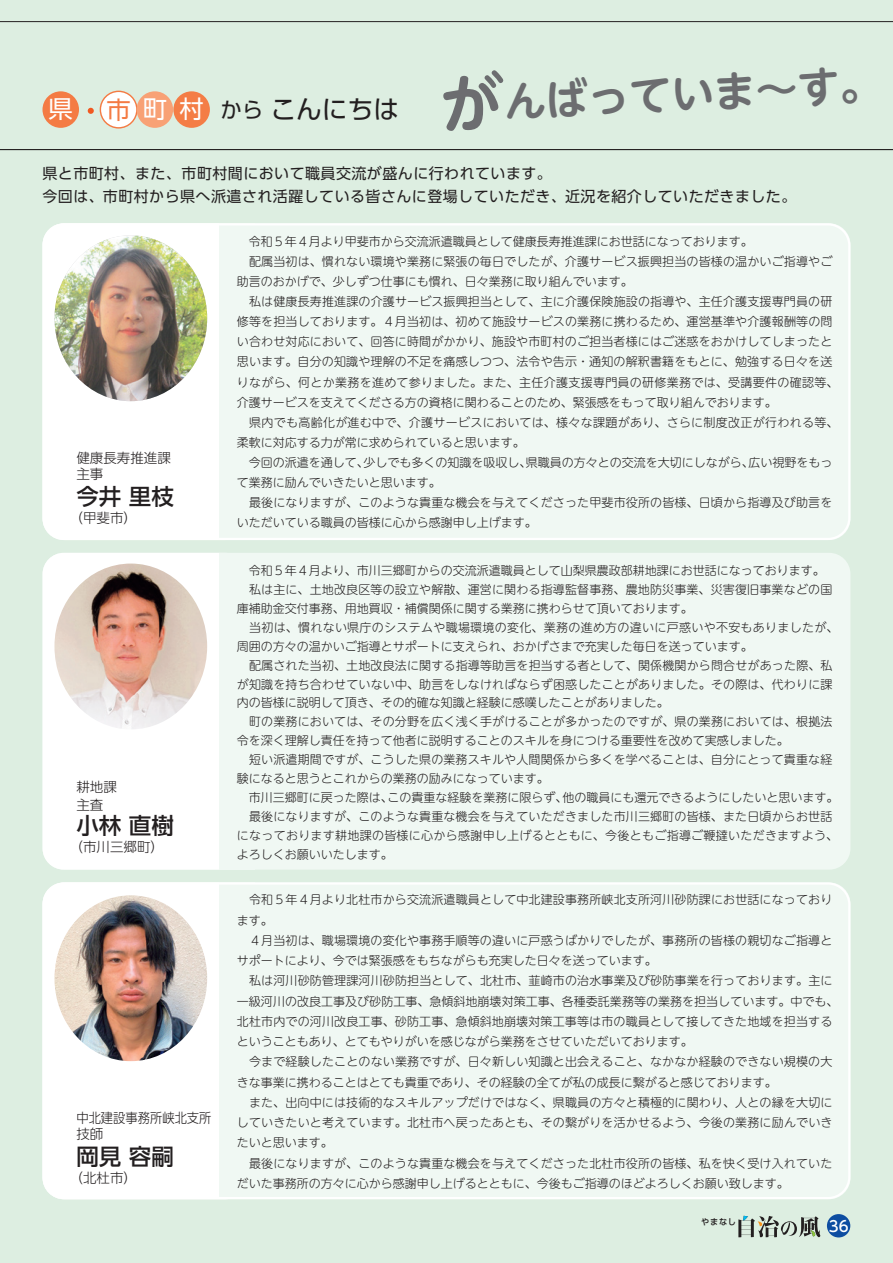
<style>
.page{position:relative;width:893px;height:1263px;background:#ddeee1}
.page>*{position:absolute;margin:0;border:0;box-sizing:border-box;transform-origin:0 0}
.t1{font:700 42px "UD Shin M Go Pro De";color:#6c6d70}
.t2{font:25.8px "UD Shin Go Pro";color:#231f20}
.t3{font:24.3px "UD Shin Go Pro";color:#fff}
.t4{font:24.3px "UD Shin Go Pro";color:#f47b44}
.t5{font:500 22.5px "UD Shin Go Pro";color:#231f20}
.t6{font:21.45px "UD Shin Go Pro";color:#231f20}
.t7{font:15px/22.5px "UD Shin Go Pro";letter-spacing:.03em;color:#231f20}
.t8{font:500 15px "UD Shin Go NT Pro";color:#fff}
.t9{font:300 13.5px/16.5px "UD Shin Go Pro";color:#231f20}
.t10{font:300 13.5px/16.5px "UD Shin Go Pro";color:#231f20;scale:.91 1}
.t11{font:300 12px/20.2px "UD Shin M Go Pro";letter-spacing:.015em;color:#231f20}
.t12{font:500 8.55px "UD Shin Go Pro";color:#231f20;scale:.95 1}
.s1{font-size:63px}
</style>
<div class="page">
<div style="left:827px;top:1214px;width:23px;height:23px;background:#0d4da1;border-radius:50%"></div>
<svg style="left:738px;top:1216px;width:82px;height:21px;background:#9da89f"></svg>
<hr style="left:0;top:149px;width:893px;height:1px;background:#231f20">
<div style="left:42px;top:91px;width:37px;height:37px;background:#f47b44;border-radius:50%"></div>
<div style="left:100px;top:91px;width:37px;height:37px;background:#fff;border-radius:50%"></div>
<div style="left:100px;top:91px;width:38px;height:38px;border:1px solid #f47b44;border-radius:50%"></div>
<div style="left:137px;top:91px;width:36px;height:37px;background:#f8a175;border-radius:50%"></div>
<div style="left:173px;top:91px;width:37px;height:37px;background:#f47d46;border-radius:50%"></div>
<svg style="left:88px;top:108px;width:6px;height:6px"></svg>
<div style="left:43px;top:223px;width:807px;height:317px;background:#f0f8f3;border-radius:21px"></div>
<div style="left:43px;top:553px;width:807px;height:317px;background:#f0f8f3;border-radius:21px"></div>
<div style="left:43px;top:882px;width:807px;height:317px;background:#f0f8f3;border-radius:21px"></div>
<div style="left:43px;top:223px;width:203px;height:317px;background:#fff;border-radius:21px"></div>
<div style="left:43px;top:553px;width:203px;height:317px;background:#fff;border-radius:21px"></div>
<div style="left:43px;top:882px;width:203px;height:317px;background:#fff;border-radius:21px"></div>
<div style="left:219px;top:223px;width:35px;height:317px;background:#f0f8f3"></div>
<div style="left:219px;top:553px;width:35px;height:317px;background:#f0f8f3"></div>
<div style="left:219px;top:883px;width:35px;height:316px;background:#f0f8f3"></div>
<img style="left:54px;top:235px;width:153px;height:166px">
<img style="left:54px;top:563px;width:153px;height:166px">
<img style="left:54px;top:895px;width:153px;height:166px">
<div style="left:43px;top:223px;width:807px;height:317px;border:2px solid #fff;border-radius:21px"></div>
<div style="left:43px;top:882px;width:807px;height:317px;border:2px solid #fff;border-radius:21px"></div>
<h3 class="t3" style="left:49px;top:89px;width:26px">県</h3>
<h3 class="t4" style="left:106px;top:90px;width:26px">市</h3>
<h3 class="t3" style="left:143px;top:89px;width:26px">町</h3>
<h3 class="t3" style="left:179px;top:89px;width:26px">村</h3>
<h3 class="t6" style="left:220px;top:92px;width:44px">から</h3>
<h2 class="t2" style="left:270px;top:89px;width:130px">こんにちは</h2>
<h1 class="t1" style="left:439px;top:72px;width:443px;rotate:-3deg"><span class="s1">が</span>んばっていま～す。</h1>
<p class="t7" style="left:42px;top:162px;width:755px">県と市町村、また、市町村間において職員交流が盛んに行われています。<br>今回は、市町村から県へ派遣され活躍している皆さんに登場していただき、近況を紹介していただきました。</p>
<p class="t9" style="left:76px;top:449px;width:96px">健康長寿推進課主事</p>
<h3 class="t5" style="left:76px;top:478px;width:99px">今井里枝</h3>
<p class="t9" style="left:70px;top:509px;width:69px">（甲斐市(</p>
<p class="t9" style="left:76px;top:777px;width:42px;line-height:18px">耕地課主査</p>
<h3 class="t5" style="left:76px;top:808px;width:99px">小林直樹</h3>
<p class="t9" style="left:70px;top:838px;width:96px">（市川三郷町(</p>
<p class="t10" style="left:76px;top:1109px;width:150px">中北建設事務所峡北支所技師</p>
<h3 class="t5" style="left:76px;top:1138px;width:99px">岡見容嗣</h3>
<p class="t9" style="left:70px;top:1169px;width:69px">（北杜市(</p>
<p class="t11" style="left:237px;top:230px;width:517px">　令和５年４月より甲斐市から交流派遣職員として健康長寿推進課にお世話になっております。</p>
<p class="t11" style="left:237px;top:251px;width:597px">　配属当初は、慣れない環境や業務に緊張の毎日でしたが、介護サービス振興担当の皆様の温かいご指導やご</p>
<p class="t11" style="left:237px;top:271px;width:397px">助言のおかげで、少しずつ仕事にも慣れ、日々業務に取り組んでいます。</p>
<p class="t11" style="left:237px;top:291px;width:597px">　私は健康長寿推進課の介護サービス振興担当として、主に介護保険施設の指導や、主任介護支援専門員の研</p>
<p class="t11" style="left:237px;top:311px;width:597px">修等を担当しております。４月当初は、初めて施設サービスの業務に携わるため、運営基準や介護報酬等の問</p>
<p class="t11" style="left:237px;top:331px;width:597px">い合わせ対応において、回答に時間がかかり、施設や市町村のご担当者様にはご迷惑をおかけしてしまったと</p>
<p class="t11" style="left:237px;top:351px;width:597px">思います。自分の知識や理解の不足を痛感しつつ、法令や告示・通知の解釈書籍をもとに、勉強する日々を送</p>
<p class="t11" style="left:237px;top:371px;width:603px">りながら、何とか業務を進めて参りました。また、主任介護支援専門員の研修業務では、受講要件の確認等、</p>
<p class="t11" style="left:237px;top:391px;width:541px">介護サービスを支えてくださる方の資格に関わることのため、緊張感をもって取り組んでおります。</p>
<p class="t11" style="left:237px;top:411px;width:603px">　県内でも高齢化が進む中で、介護サービスにおいては、様々な課題があり、さらに制度改正が行われる等、</p>
<p class="t11" style="left:237px;top:431px;width:289px">柔軟に対応する力が常に求められていると思います。</p>
<p class="t11" style="left:748px;top:452px;width:85px">広い視野をもっ</p>
<p class="t11" style="left:526px;top:452px;width:229px">県職員の方々との交流を大切にしながら、</p>
<p class="t11" style="left:237px;top:452px;width:597px">　今回の派遣を通して、<br>て業務に励んでいきたいと思います。<br>　最後になりますが、このような貴重な機会を与えてくださった甲斐市役所の皆様、日頃から指導及び助言をいただいている職員の皆様に心から感謝申し上げます。</p>
<p class="t11" style="left:237px;top:560px;width:589px">　令和５年４月より、市川三郷町からの交流派遣職員として山梨県農政部耕地課にお世話になっております。</p>
<p class="t11" style="left:237px;top:579px;width:597px">　私は主に、土地改良区等の設立や解散、運営に関わる指導監督事務、農地防災事業、災害復旧事業などの国</p>
<p class="t11" style="left:237px;top:598px;width:457px">庫補助金交付事務、用地買収・補償関係に関する業務に携わらせて頂いております。</p>
<p class="t11" style="left:237px;top:616px;width:603px">　当初は、慣れない県庁のシステムや職場環境の変化、業務の進め方の違いに戸惑いや不安もありましたが、</p>
<p class="t11" style="left:237px;top:635px;width:517px">周囲の方々の温かいご指導とサポートに支えられ、おかげさまで充実した毎日を送っています。</p>
<p class="t11" style="left:237px;top:654px;width:597px">　配属された当初、土地改良法に関する指導等助言を担当する者として、関係機関から問合せがあった際、私</p>
<p class="t11" style="left:237px;top:673px;width:597px">が知識を持ち合わせていない中、助言をしなければならず困惑したことがありました。その際は、代わりに課</p>
<p class="t11" style="left:237px;top:692px;width:433px">内の皆様に説明して頂き、その的確な知識と経験に感嘆したことがありました。</p>
<p class="t11" style="left:237px;top:711px;width:597px">　町の業務においては、その分野を広く浅く手がけることが多かったのですが、県の業務においては、根拠法</p>
<p class="t11" style="left:237px;top:730px;width:553px">令を深く理解し責任を持って他者に説明することのスキルを身につける重要性を改めて実感しました。</p>
<p class="t11" style="left:237px;top:749px;width:597px">　短い派遣期間ですが、こうした県の業務スキルや人間関係から多くを学べることは、自分にとって貴重な経</p>
<p class="t11" style="left:237px;top:768px;width:313px">験になると思うとこれからの業務の励みになっています。</p>
<p class="t11" style="left:562px;top:787px;width:277px">他の職員にも還元できるようにしたいと思います。</p>
<p class="t11" style="left:363px;top:452px;width:169px">少しでも多くの知識を吸収し、</p>
<p class="t11" style="left:388px;top:787px;width:181px">この貴重な経験を業務に限らず、</p>
<p class="t11" style="left:237px;top:787px;width:603px;line-height:18.9px">　市川三郷町に戻った際は、<br>　最後になりますが、このような貴重な機会を与えていただきました市川三郷町の皆様、また日頃からお世話になっております耕地課の皆様に心から感謝申し上げるとともに、今後ともご指導ご鞭撻いただきますよう、よろしくお願いいたします。</p>
<p class="t11" style="left:237px;top:889px;width:603px">　令和５年４月より北杜市から交流派遣職員として中北建設事務所峡北支所河川砂防課にお世話になっております。<br>　４月当初は、職場環境の変化や事務手順等の違いに戸惑うばかりでしたが、事務所の皆様の親切なご指導とサポートにより、今では緊張感をもちながらも充実した日々を送っています。<br>　私は河川砂防管理課河川砂防担当として、北杜市、韮崎市の治水事業及び砂防事業を行っております。主に一級河川の改良工事及び砂防工事、急傾斜地崩壊対策工事、各種委託業務等の業務を担当しています。中でも、北杜市内での河川改良工事、砂防工事、急傾斜地崩壊対策工事等は市の職員として接してきた地域を担当するということもあり、とてもやりがいを感じながら業務をさせていただいております。<br>　今まで経験したことのない業務ですが、日々新しい知識と出会えること、なかなか経験のできない規模の大きな事業に携わることはとても貴重であり、その経験の全てが私の成長に繋がると感じております。<br>　また、出向中には技術的なスキルアップだけではなく、県職員の方々と積極的に関わり、人との縁を大切にしていきたいと考えています。北杜市へ戻ったあとも、その繋がりを活かせるよう、今後の業務に励んでいきたいと思います。<br>　最後になりますが、このような貴重な機会を与えてくださった北杜市役所の皆様、私を快く受け入れていただいた事務所の方々に心から感謝申し上げるとともに、今後もご指導のほどよろしくお願い致します。</p>
<p class="t12" style="left:701px;top:1215px;width:38px">やまなし</p>
<p class="t8" style="left:829px;top:1214px;width:21px">36</p>
</div>
